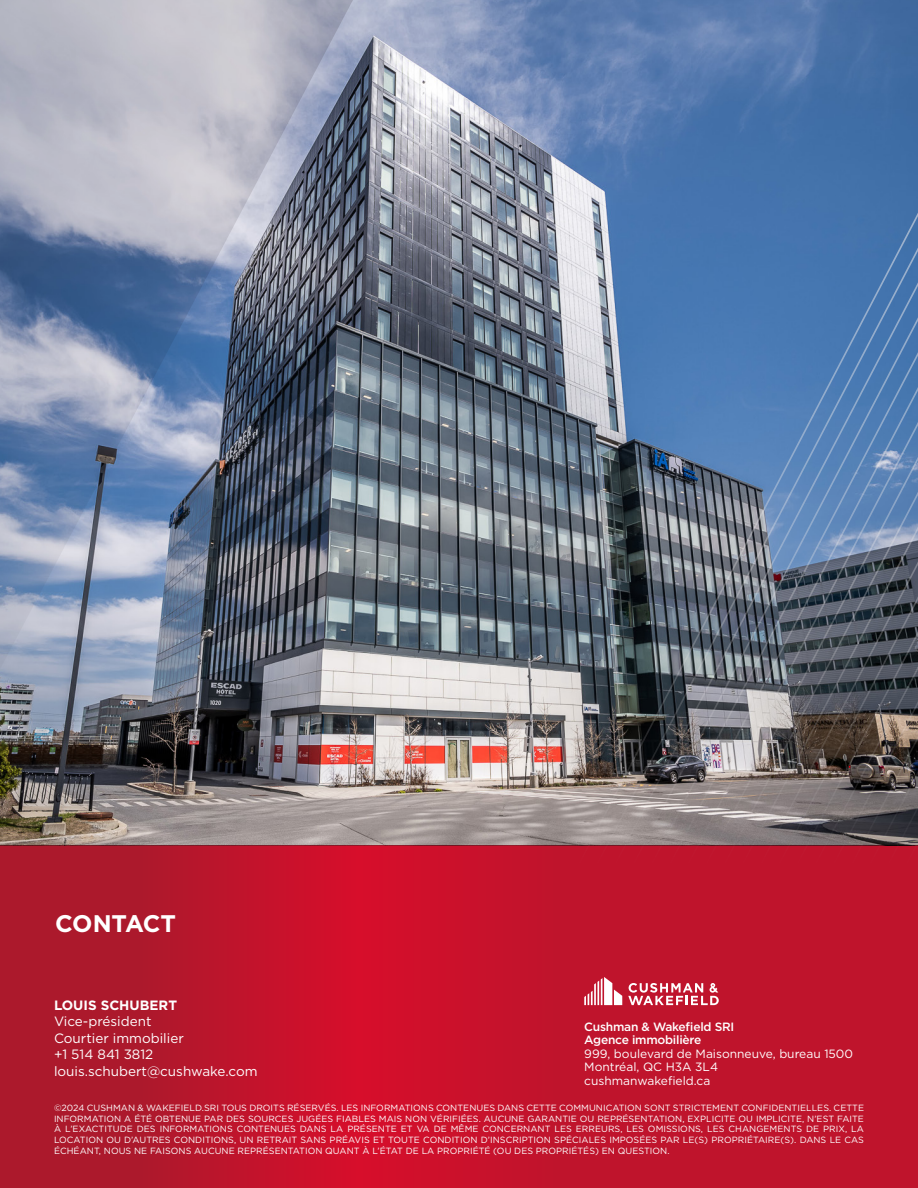
<style>
.page{position:relative;width:918px;height:1188px;background:#fff}
.page>*{position:absolute;margin:0;border:0;box-sizing:border-box;transform-origin:0 0}
.t1{font:700 24px "Gotham";letter-spacing:-.01em;color:#fff}
.Contact_info{font:13.5px "Gotham";color:#fff}
.t2{font:700 13.5px "Gotham";color:#fff}
.t3{font:12px "Gotham";color:#fff}
.t4{font:500 12px "Gotham";letter-spacing:-.02em;color:#fff}
.Amenities_Numbers{font:9px/10.8px "Gotham";letter-spacing:.005em;color:#fff;text-align:justify}
</style>
<div class="page">
<img style="left:0;top:0;width:535px;height:845px">
<svg style="left:0;top:845px;width:918px;height:343px;background:#bf132b"></svg>
<img style="left:0;top:0;width:442px;height:839px">
<img style="left:535px;top:0;width:383px;height:924px">
<svg style="left:584px;top:977px;width:38px;height:28px"></svg>
<svg style="left:628px;top:983px;width:91px;height:22px"></svg>
<p class="t1" style="left:55px;top:907px;width:123px">CONTACT</p>
<p class="t2" style="left:54px;top:996px;width:125px">LOUIS SCHUBERT</p>
<p class="Contact_info" style="left:54px;top:1013px;width:99px">Vice-président</p>
<p class="Contact_info" style="left:54px;top:1029px;width:131px">Courtier immobilier</p>
<p class="Contact_info" style="left:54px;top:1046px;width:101px">+1 514 841 3812</p>
<p class="Contact_info" style="left:54px;top:1062px;width:205px">louis.schubert@cushwake.com</p>
<p class="t4" style="left:584px;top:1019px;width:152px">Cushman &amp; Wakefield SRI</p>
<p class="t4" style="left:584px;top:1032px;width:119px">Agence immobilière</p>
<p class="t3" style="left:584px;top:1046px;width:270px">999, boulevard de Maisonneuve, bureau 1500</p>
<p class="t3" style="left:584px;top:1059px;width:135px">Montréal, QC H3A 3L4</p>
<p class="t3" style="left:584px;top:1073px;width:128px">cushmanwakefield.ca</p>
<p class="Amenities_Numbers" style="left:54px;top:1102px;width:812px">©2024 CUSHMAN &amp; WAKEFIELD.SRI TOUS DROITS RÉSERVÉS. LES INFORMATIONS CONTENUES DANS CETTE COMMUNICATION SONT STRICTEMENT CONFIDENTIELLES. CETTE INFORMATION A ÉTÉ OBTENUE PAR DES SOURCES JUGÉES FIABLES MAIS NON VÉRIFIÉES. AUCUNE GARANTIE OU REPRÉSENTATION, EXPLICITE OU IMPLICITE, N’EST FAITE À L’EXACTITUDE DES INFORMATIONS CONTENUES DANS LA PRÉSENTE ET VA DE MÊME CONCERNANT LES ERREURS, LES OMISSIONS, LES CHANGEMENTS DE PRIX, LA LOCATION OU D’AUTRES CONDITIONS, UN RETRAIT SANS PRÉAVIS ET TOUTE CONDITION D’INSCRIPTION SPÉCIALES IMPOSÉES PAR LE(S) PROPRIÉTAIRE(S). DANS LE CAS ÉCHÉANT, NOUS NE FAISONS AUCUNE REPRÉSENTATION QUANT À L’ÉTAT DE LA PROPRIÉTÉ (OU DES PROPRIÉTÉS) EN QUESTION.</p>
</div>
